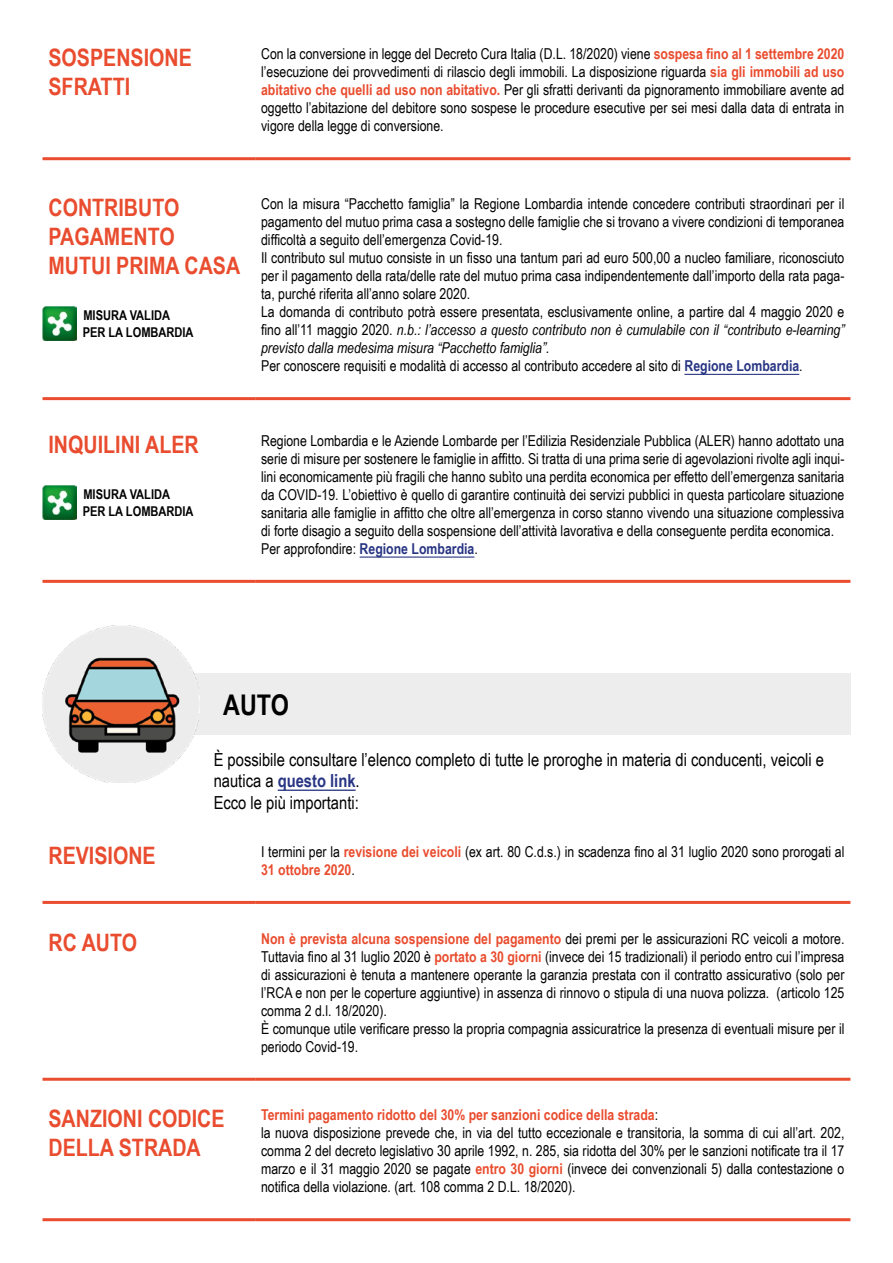
<style>
.page{position:relative;width:893px;height:1263px;background:#fff}
.page>*{position:absolute;margin:0;border:0;box-sizing:border-box;transform-origin:0 0}
.t1{font:700 28.5px "Arial Narrow";color:#000}
.t2{font:700 24px/28.8px "Arial Narrow";color:#e94c2e}
.t3{font:18px/21.6px "Arial Narrow";color:#000}
.t4{font:15px/18px "Arial Narrow";color:#000}
.t5{font:700 13.5px/16.2px "Arial Narrow";color:#000}
.s1{font-weight:700;color:#e94c2e}
.s2{font-style:italic}
.s3{font-weight:700;color:#283583}
</style>
<div class="page">
<hr style="left:43px;top:157px;width:212px;height:3px;background:#e94c2e">
<hr style="left:255px;top:157px;width:595px;height:3px;background:#e94c2e">
<hr style="left:43px;top:397px;width:212px;height:3px;background:#e94c2e">
<hr style="left:255px;top:397px;width:595px;height:3px;background:#e94c2e">
<hr style="left:684px;top:374px;width:115px;height:1px;background:#283583">
<img style="left:43px;top:306px;width:34px;height:34px">
<hr style="left:43px;top:580px;width:212px;height:3px;background:#e94c2e">
<hr style="left:255px;top:580px;width:595px;height:3px;background:#e94c2e">
<hr style="left:360px;top:556px;width:114px;height:2px;background:#283583">
<img style="left:43px;top:485px;width:34px;height:34px">
<div style="left:87px;top:673px;width:763px;height:62px;background:#ededed"></div>
<img style="left:43px;top:625px;width:157px;height:158px">
<hr style="left:43px;top:901px;width:212px;height:3px;background:#e94c2e">
<hr style="left:255px;top:901px;width:595px;height:3px;background:#e94c2e">
<hr style="left:278px;top:789px;width:78px;height:2px;background:#283583">
<hr style="left:43px;top:1078px;width:212px;height:3px;background:#e94c2e">
<hr style="left:255px;top:1078px;width:595px;height:3px;background:#e94c2e">
<hr style="left:43px;top:1218px;width:212px;height:3px;background:#e94c2e">
<hr style="left:255px;top:1218px;width:595px;height:3px;background:#e94c2e">
<h2 class="t2" style="left:49px;top:42px;width:145px">SOSPENSIONE<br>SFRATTI</h2>
<p class="t4" style="left:261px;top:45px;width:585px;text-align:justify">Con la conversione in legge del Decreto Cura Italia (D.L. 18/2020) viene <span class="s1">sospesa fino al 1 settembre 2020 </span>l’esecuzione dei provvedimenti di rilascio degli immobili. La disposizione riguarda <span class="s1">sia gli immobili ad uso abitativo che quelli ad uso non abitativo.</span> Per gli sfratti derivanti da pignoramento immobiliare avente ad oggetto l’abitazione del debitore sono sospese le procedure esecutive per sei mesi dalla data di entrata in vigore della legge di conversione.</p>
<h2 class="t2" style="left:49px;top:192px;width:193px">CONTRIBUTO<br>PAGAMENTO<br>MUTUI PRIMA CASA</h2>
<p class="t5" style="left:83px;top:307px;width:112px">MISURA VALIDA<br>PER LA LOMBARDIA</p>
<p class="t4" style="left:261px;top:194px;width:585px">Con la misura “Pacchetto famiglia” la Regione Lombardia intende concedere contributi straordinari per il pagamento del mutuo prima casa a sostegno delle famiglie che si trovano a vivere condizioni di temporanea difficoltà a seguito dell’emergenza Covid-19.<br>Il contributo sul mutuo consiste in un fisso una tantum pari ad euro 500,00 a nucleo familiare, riconosciuto per il pagamento della rata/delle rate del mutuo prima casa indipendentemente dall’importo della rata paga&shy;ta, purché riferita all’anno solare 2020.<br>La domanda di contributo potrà essere presentata, esclusivamente online, a partire dal 4 maggio 2020 e fino all’11 maggio 2020. <span class="s2">n.b.: l’accesso a questo contributo non è cumulabile con il “contributo e-learning” previsto dalla medesima misura “Pacchetto famiglia”.<br></span>Per conoscere requisiti e modalità di accesso al contributo accedere al sito di <span class="s3">Regione Lombardia</span>.</p>
<h2 class="t2" style="left:49px;top:429px;width:152px">INQUILINI ALER</h2>
<p class="t5" style="left:83px;top:486px;width:112px">MISURA VALIDA<br>PER LA LOMBARDIA</p>
<p class="t4" style="left:261px;top:431px;width:585px">Regione Lombardia e le Aziende Lombarde per l’Edilizia Residenziale Pubblica (ALER) hanno adottato una serie di misure per sostenere le famiglie in affitto. Si tratta di una prima serie di agevolazioni rivolte agli inqui&shy;lini economicamente più fragili che hanno subìto una perdita economica per effetto dell’emergenza sanitaria da COVID-19. L’obiettivo è quello di garantire continuità dei servizi pubblici in questa particolare situazione sanitaria alle famiglie in affitto che oltre all’emergenza in corso stanno vivendo una situazione complessiva di forte disagio a seguito della sospensione dell’attività lavorativa e della conseguente perdita economica.<br>Per approfondire: <span class="s3">Regione Lombardia</span>.</p>
<h1 class="t1" style="left:223px;top:683px;width:67px">AUTO</h1>
<p class="t3" style="left:214px;top:748px;width:612px">È possibile consultare l’elenco completo di tutte le proroghe in materia di conducenti, veicoli e nautica a <span class="s3">questo link</span>.<br>Ecco le più importanti:</p>
<h2 class="t2" style="left:49px;top:840px;width:109px">REVISIONE</h2>
<p class="t4" style="left:261px;top:842px;width:585px">I termini per la <span class="s1">revisione dei veicoli</span> (ex art. 80 C.d.s.) in scadenza fino al 31 luglio 2020 sono prorogati al<br><span class="s1">31 ottobre 2020</span>.</p>
<h2 class="t2" style="left:49px;top:926px;width:90px">RC AUTO</h2>
<p class="t4" style="left:261px;top:929px;width:585px"><span class="s1">Non è prevista alcuna sospensione del pagamento</span> dei premi per le assicurazioni RC veicoli a motore.<br>Tuttavia fino al 31 luglio 2020 è <span class="s1">portato a 30 giorni</span> (invece dei 15 tradizionali) il periodo entro cui l’impresa di assicurazioni è tenuta a mantenere operante la garanzia prestata con il contratto assicurativo (solo per l’RCA e non per le coperture aggiuntive) in assenza di rinnovo o stipula di una nuova polizza. (articolo 125 comma 2 d.l. 18/2020).<br>È comunque utile verificare presso la propria compagnia assicuratrice la presenza di eventuali misure per il periodo Covid-19.</p>
<h2 class="t2" style="left:49px;top:1103px;width:178px">SANZIONI CODICE<br>DELLA STRADA</h2>
<p class="t4" style="left:261px;top:1105px;width:585px"><span class="s1">Termini pagamento ridotto del 30% per sanzioni codice della strada</span>:<br>la nuova disposizione prevede che, in via del tutto eccezionale e transitoria, la somma di cui all’art. 202, comma 2 del decreto legislativo 30 aprile 1992, n. 285, sia ridotta del 30% per le sanzioni notificate tra il 17 marzo e il 31 maggio 2020 se pagate <span class="s1">entro 30 giorni</span> (invece dei convenzionali 5) dalla contestazione o notifica della violazione. (art. 108 comma 2 D.L. 18/2020).</p>
</div>
